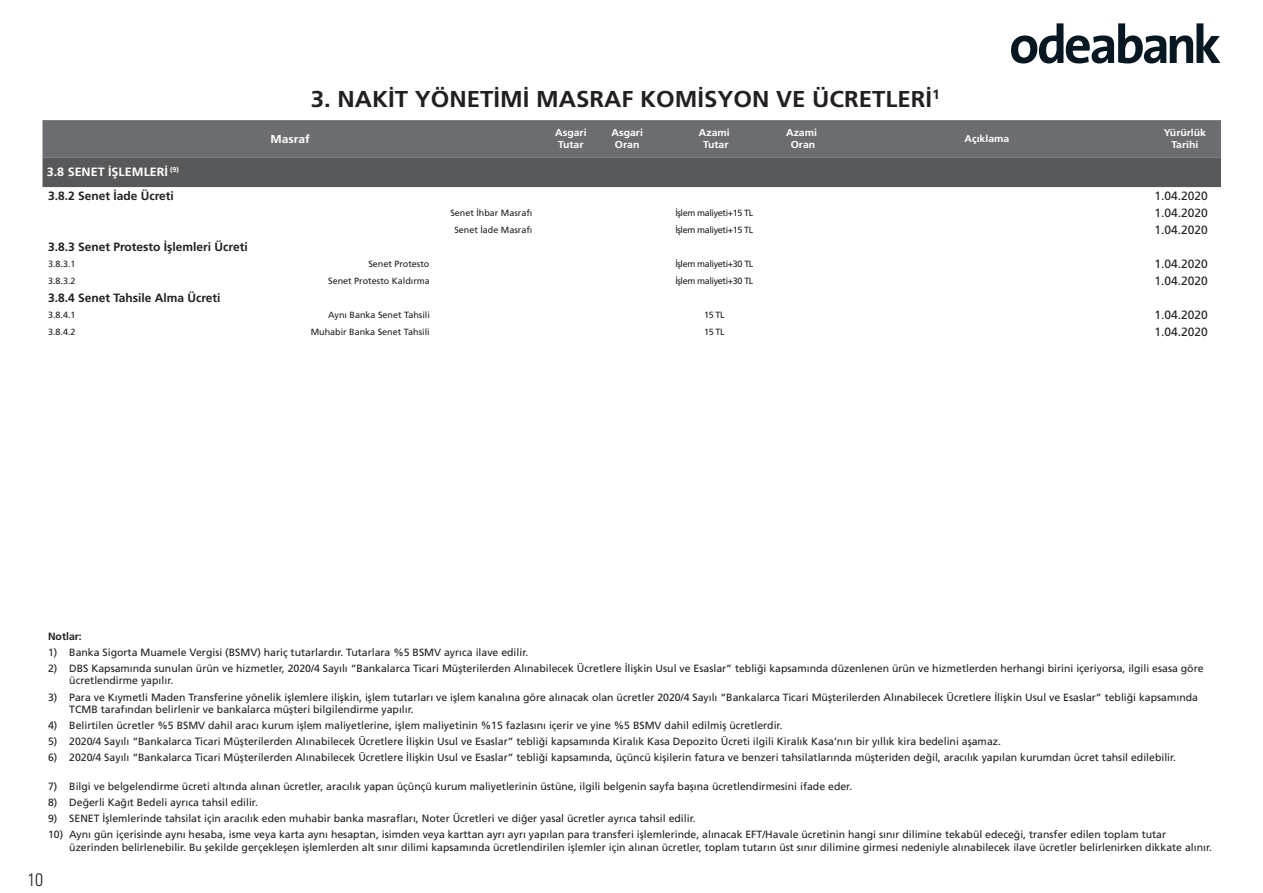
<style>
.page{position:relative;width:1263px;height:893px;background:#fff}
.page>*{position:absolute;margin:0;border:0;box-sizing:border-box;transform-origin:0 0}
.t1{font:700 22.95px "Frutiger CE";color:#231f20;scale:1.05 1}
.t2{font:300 condensed 18px "Univers 47";color:#231f20}
.t3{font:700 12px/23.4px "Frutiger CE";color:#231f20}
.t4{font:12px "Frutiger CE";color:#231f20}
.t5{font:700 11.55px "Frutiger CE";color:#fff;scale:1.05 1}
.t6{font:10.5px/12px "Frutiger CE";color:#231f20}
.t7{font:700 10.5px "Frutiger CE";color:#231f20}
.t8{font:700 10.05px/12px "Frutiger CE";color:#fff;text-align:center;scale:1.05 1}
.t9{font:700 9.75px/11.7px "Frutiger CE";color:#fff;text-align:center;scale:1.07 1}
.t10{font:9px "Frutiger CE";color:#231f20}
.t11{font:9px "Frutiger CE";letter-spacing:-.04em;color:#231f20}
.s1{color:#fff}
</style>
<div class="page">
<svg style="left:43px;top:120px;width:1178px;height:67px;background:#636466"></svg>
<svg style="left:1011px;top:23px;width:209px;height:41px"></svg>
<h1 class="t1" style="left:311px;top:85px;width:601px">3. NAKİT YÖNETİMİ MASRAF KOMİSYON VE ÜCRETLERİ<sup>1</sup></h1>
<p class="t3" style="left:47px;top:160px;width:134px"><span class="s1">3.8 SENET İŞLEMLERİ</span> <sup>(9)<br></sup>3.8.2 Senet İade Ücreti</p>
<p class="t5" style="left:271px;top:132px;width:39px">Masraf</p>
<p class="t8" style="left:555px;top:127px;width:31px">Asgari<br>Tutar</p>
<p class="t8" style="left:611px;top:127px;width:31px">Asgari<br>Oran</p>
<p class="t8" style="left:699px;top:127px;width:31px">Azami<br>Tutar</p>
<p class="t8" style="left:786px;top:127px;width:31px">Azami<br>Oran</p>
<p class="t9" style="left:964px;top:133px;width:43px">Açıklama</p>
<p class="t9" style="left:1164px;top:127px;width:41px">Yürürlük<br>Tarihi</p>
<p class="t4" style="left:1154px;top:189px;width:55px">1.04.2020</p>
<p class="t10" style="left:450px;top:207px;width:84px">Senet İhbar Masrafı</p>
<p class="t11" style="left:675px;top:207px;width:80px">İşlem maliyeti+15 TL</p>
<p class="t4" style="left:1154px;top:206px;width:55px">1.04.2020</p>
<p class="t10" style="left:454px;top:224px;width:80px">Senet İade Masrafı</p>
<p class="t11" style="left:675px;top:224px;width:80px">İşlem maliyeti+15 TL</p>
<p class="t4" style="left:1154px;top:223px;width:55px">1.04.2020</p>
<p class="t3" style="left:48px;top:235px;width:201px">3.8.3 Senet Protesto İşlemleri Ücreti</p>
<p class="t10" style="left:48px;top:258px;width:29px">3.8.3.1</p>
<p class="t10" style="left:368px;top:258px;width:63px">Senet Protesto</p>
<p class="t11" style="left:675px;top:258px;width:80px">İşlem maliyeti+30 TL</p>
<p class="t4" style="left:1154px;top:257px;width:55px">1.04.2020</p>
<p class="t10" style="left:48px;top:275px;width:29px">3.8.3.2</p>
<p class="t10" style="left:328px;top:275px;width:103px">Senet Protesto Kaldırma</p>
<p class="t11" style="left:675px;top:275px;width:80px">İşlem maliyeti+30 TL</p>
<p class="t4" style="left:1154px;top:274px;width:55px">1.04.2020</p>
<p class="t3" style="left:48px;top:286px;width:174px">3.8.4 Senet Tahsile Alma Ücreti</p>
<p class="t10" style="left:48px;top:309px;width:29px">3.8.4.1</p>
<p class="t10" style="left:328px;top:309px;width:103px">Aynı Banka Senet Tahsili</p>
<p class="t10" style="left:704px;top:309px;width:22px">15 TL</p>
<p class="t4" style="left:1154px;top:308px;width:55px">1.04.2020</p>
<p class="t10" style="left:48px;top:326px;width:29px">3.8.4.2</p>
<p class="t10" style="left:311px;top:326px;width:120px">Muhabir Banka Senet Tahsili</p>
<p class="t10" style="left:704px;top:326px;width:22px">15 TL</p>
<p class="t4" style="left:1154px;top:325px;width:55px">1.04.2020</p>
<p class="t7" style="left:48px;top:630px;width:35px">Notlar:</p>
<p class="t6" style="left:48px;top:646px;width:482px">1) Banka Sigorta Muamele Vergisi (BSMV) hariç tutarlardır. Tutarlara %5 BSMV ayrıca ilave edilir.</p>
<p class="t6" style="left:69px;top:663px;width:1136px;text-indent:-21px">2) DBS Kapsamında sunulan ürün ve hizmetler, 2020/4 Sayılı “Bankalarca Ticari Müşterilerden Alınabilecek Ücretlere İlişkin Usul ve Esaslar” tebliği kapsamında düzenlenen ürün ve hizmetlerden herhangi birini içeriyorsa, ilgili esasa göre ücretlendirme yapılır.</p>
<p class="t6" style="left:69px;top:691px;width:1130px;text-indent:-21px">3) Para ve Kıymetli Maden Transferine yönelik işlemlere ilişkin, işlem tutarları ve işlem kanalına göre alınacak olan ücretler 2020/4 Sayılı “Bankalarca Ticari Müşterilerden Alınabilecek Ücretlere İlişkin Usul ve Esaslar” tebliği kapsamında<br>TCMB tarafından belirlenir ve bankalarca müşteri bilgilendirme yapılır.</p>
<p class="t6" style="left:48px;top:719px;width:736px">4) Belirtilen ücretler %5 BSMV dahil aracı kurum işlem maliyetlerine, işlem maliyetinin %15 fazlasını içerir ve yine %5 BSMV dahil edilmiş ücretlerdir.</p>
<p class="t6" style="left:48px;top:735px;width:954px">5) 2020/4 Sayılı “Bankalarca Ticari Müşterilerden Alınabilecek Ücretlere İlişkin Usul ve Esaslar” tebliği kapsamında Kiralık Kasa Depozito Ücreti ilgili Kiralık Kasa’nın bir yıllık kira bedelini aşamaz.</p>
<p class="t6" style="left:48px;top:752px;width:1130px">6) 2020/4 Sayılı “Bankalarca Ticari Müşterilerden Alınabilecek Ücretlere İlişkin Usul ve Esaslar” tebliği kapsamında, üçüncü kişilerin fatura ve benzeri tahsilatlarında müşteriden değil, aracılık yapılan kurumdan ücret tahsil edilebilir.</p>
<p class="t6" style="left:48px;top:780px;width:806px">7) Bilgi ve belgelendirme ücreti altında alınan ücretler, aracılık yapan üçünçü kurum maliyetlerinin üstüne, ilgili belgenin sayfa başına ücretlendirmesini ifade eder.</p>
<p class="t6" style="left:48px;top:796px;width:211px">8) Değerli Kağıt Bedeli ayrıca tahsil edilir.</p>
<p class="t6" style="left:48px;top:812px;width:649px">9) SENET İşlemlerinde tahsilat için aracılık eden muhabir banka masrafları, Noter Ücretleri ve diğer yasal ücretler ayrıca tahsil edilir.</p>
<p class="t6" style="left:69px;top:829px;width:1144px;text-indent:-21px">10) Aynı gün içerisinde aynı hesaba, isme veya karta aynı hesaptan, isimden veya karttan ayrı ayrı yapılan para transferi işlemlerinde, alınacak EFT/Havale ücretinin hangi sınır dilimine tekabül edeceği, transfer edilen toplam tutar üzerinden belirlenebilir. Bu şekilde gerçekleşen işlemlerden alt sınır dilimi kapsamında ücretlendirilen işlemler için alınan ücretler, toplam tutarın üst sınır dilimine girmesi nedeniyle alınabilecek ilave ücretler belirlenirken dikkate alınır.</p>
<h2 class="t2" style="left:28px;top:869px;width:17px">10</h2>
</div>
